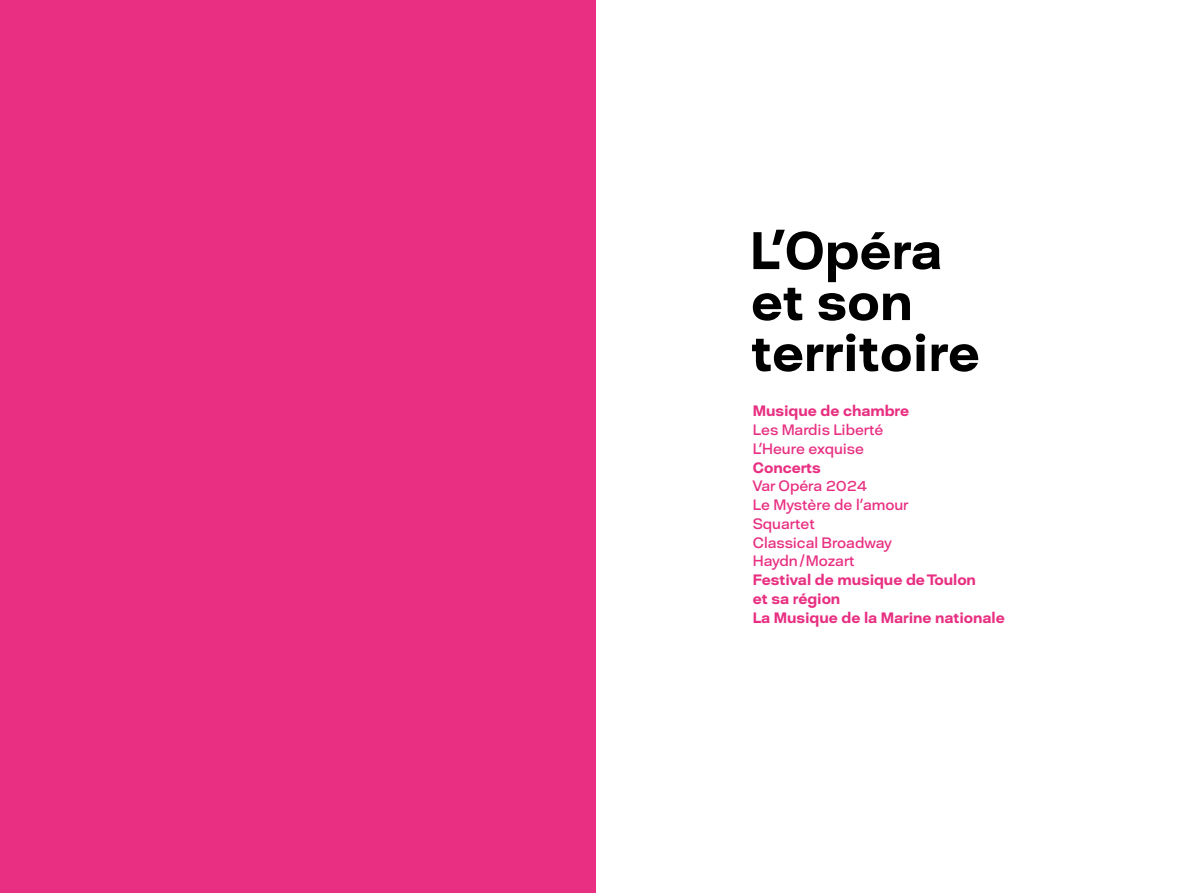
<style>
.page{position:relative;width:1191px;height:893px;background:#fff}
.page>*{position:absolute;margin:0;border:0;box-sizing:border-box;transform-origin:0 0}
.t1{font:700 52.5px/51px "David";color:#000}
.t2{font:15px/18.8px "David";letter-spacing:-.005em;color:#e82f81}
.t3{font:700 15px/18.8px "David";letter-spacing:-.005em;color:#e82f81}
</style>
<div class="page">
<div style="left:0;top:0;width:595px;height:893px;background:#e82f81"></div>
<h1 class="t1" style="left:750px;top:222px;width:231px">L’Opéra et son territoire</h1>
<p class="t3" style="left:753px;top:401px;width:158px">Musique de chambre</p>
<p class="t2" style="left:753px;top:420px;width:132px">Les Mardis Liberté<br>L’Heure exquise</p>
<p class="t3" style="left:753px;top:457px;width:69px">Concerts</p>
<p class="t2" style="left:753px;top:476px;width:157px">Var Opéra 2024<br>Le Mystère de l’amour<br>Squartet<br>Classical Broadway<br>Haydn/Mozart</p>
<p class="t3" style="left:753px;top:570px;width:253px">Festival de musique de Toulon<br>et sa région<br>La Musique de la Marine nationale</p>
</div>
